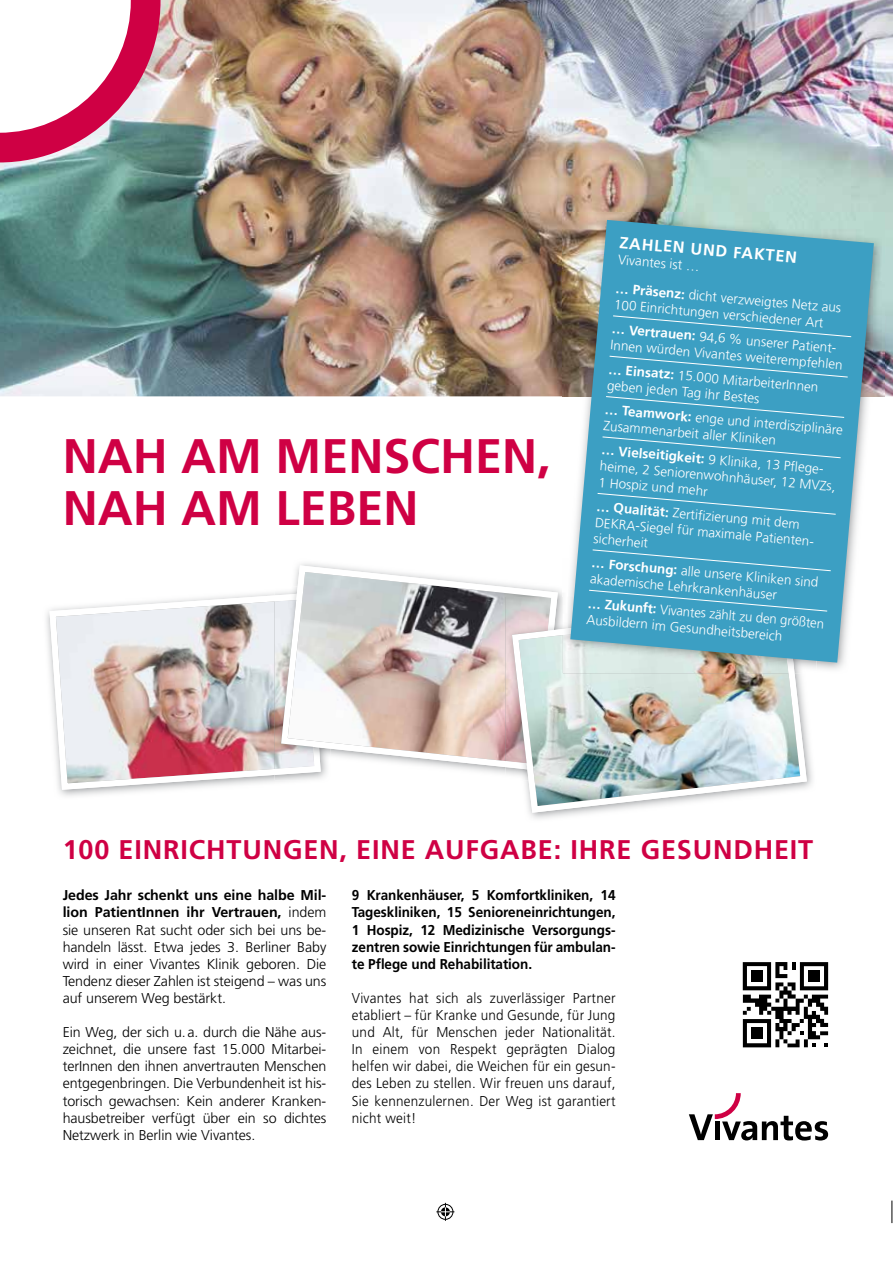
<style>
.page{position:relative;width:893px;height:1263px;background:#fff}
.page>*{position:absolute;margin:0;border:0;box-sizing:border-box;transform-origin:0 0}
.t1{font:700 48.45px/51.9px "Frutiger";color:#cf0044}
.t2{font:700 27px "Frutiger";letter-spacing:.03em;color:#cf0044}
.t3{font:700 16.2px "Frutiger";color:#fff}
.t4{font:300 14.25px/17.1px "Frutiger";letter-spacing:-.005em;color:#000;text-align:justify}
.t5{font:300 14.25px/17.1px "Frutiger";letter-spacing:-.005em;color:#000;text-align:justify;scale:.95 1}
.t6{font:700 14.25px/17.1px "Frutiger";letter-spacing:-.005em;color:#000;text-align:justify;scale:.95 1}
.t7{font:300 13.5px/16.2px "Frutiger";color:#fff}
.s1{font-weight:700}
</style>
<div class="page">
<img style="left:49px;top:593px;width:272px;height:197px">
<img style="left:275px;top:590px;width:54px;height:190px">
<img style="left:275px;top:594px;width:46px;height:181px">
<svg style="left:281px;top:565px;width:277px;height:206px"></svg>
<img style="left:529px;top:730px;width:284px;height:89px">
<img style="left:505px;top:597px;width:52px;height:172px">
<img style="left:512px;top:603px;width:295px;height:210px">
<img style="left:0;top:0;width:893px;height:396px">
<svg style="left:689px;top:1093px;width:139px;height:47px"></svg>
<img style="left:563px;top:212px;width:321px;height:458px">
<img style="left:563px;top:559px;width:4px;height:44px">
<img style="left:563px;top:603px;width:231px;height:70px">
<svg style="left:570px;top:220px;width:304px;height:443px;background:#5ca8c2"></svg>
<svg style="left:612px;top:315px;width:240px;height:22px;background:#44a3c5"></svg>
<svg style="left:609px;top:355px;width:239px;height:23px;background:#44a3c5"></svg>
<svg style="left:605px;top:396px;width:240px;height:22px;background:#44a3c5"></svg>
<svg style="left:602px;top:436px;width:239px;height:22px;background:#44a3c5"></svg>
<svg style="left:597px;top:493px;width:239px;height:22px;background:#44a3c5"></svg>
<svg style="left:592px;top:549px;width:239px;height:22px;background:#44a3c5"></svg>
<svg style="left:588px;top:589px;width:240px;height:23px;background:#44a3c5"></svg>
<svg style="left:743px;top:962px;width:85px;height:85px"></svg>
<div style="left:808px;top:970px;width:12px;height:12px;background:#000"></div>
<div style="left:751px;top:970px;width:12px;height:12px;background:#000"></div>
<div style="left:751px;top:1027px;width:12px;height:12px;background:#000"></div>
<svg style="left:0;top:0;width:161px;height:162px"></svg>
<svg style="left:892px;top:1200px;width:1px;height:23px"></svg>
<svg style="left:436px;top:1203px;width:18px;height:18px"></svg>
<h1 class="t1" style="left:63px;top:431px;width:489px">NAH AM MENSCHEN,<br>NAH AM LEBEN</h1>
<p class="t3" style="left:620px;top:233px;width:180px;rotate:5deg">ZAHLEN UND FAKTEN</p>
<p class="t7" style="left:619px;top:245px;width:228px;line-height:29.1px;rotate:5deg">Vivantes ist …<br><span class="s1">… Präsenz:</span> dicht verzweigtes Netz aus</p>
<p class="t7" style="left:615px;top:292px;width:229px;line-height:24.3px;rotate:5deg">100 Einrichtungen verschiedener Art<br><span class="s1">… Vertrauen:</span> 94,6 % unserer Patient-</p>
<p class="t7" style="left:612px;top:333px;width:234px;line-height:24.3px;rotate:5deg">Innen würden Vivantes weiterempfehlen <span class="s1">… Einsatz:</span> 15.000 MitarbeiterInnen</p>
<p class="t7" style="left:608px;top:373px;width:240px;line-height:24.3px;rotate:5deg">geben jeden Tag ihr Bestes<br><span class="s1">… Teamwork:</span> enge und interdisziplinäre</p>
<p class="t7" style="left:605px;top:413px;width:227px;line-height:24.3px;rotate:5deg">Zusammenarbeit aller Kliniken<br><span class="s1">… Vielseitigkeit:</span> 9 Klinika, 13 Pfl ege-</p>
<p class="t7" style="left:601px;top:458px;width:238px;rotate:5deg">heime, 2 Seniorenwohnhäuser, 12 MVZs,<br>1 Hospiz und mehr</p>
<p class="t7" style="left:597px;top:498px;width:223px;rotate:5deg"><span class="s1">… Qualität:</span> Zertifi zierung mit dem<br>DEKRA-Siegel für maximale Patienten&shy;sicherheit</p>
<p class="t7" style="left:592px;top:555px;width:229px;rotate:5deg"><span class="s1">… Forschung:</span> alle unsere Kliniken sind akademische Lehrkrankenhäuser</p>
<p class="t7" style="left:589px;top:595px;width:239px;rotate:5deg"><span class="s1">… Zukunft:</span> Vivantes zählt zu den größten<br>Ausbildern im Gesundheitsbereich</p>
<h2 class="t2" style="left:63px;top:834px;width:752px">100 EINRICHTUNGEN, EINE AUFGABE: IHRE GESUNDHEIT</h2>
<p class="t4" style="left:63px;top:887px;width:265px"><span class="s1">Jedes Jahr schenkt uns eine halbe Mil&shy;lion PatientInnen ihr Vertrauen,</span> indem sie unseren Rat sucht oder sich bei uns be&shy;handeln lässt. Etwa jedes 3. Berliner Baby wird in einer Vivantes Klinik geboren. Die Tendenz dieser Zahlen ist steigend – was uns auf unserem Weg bestärkt.</p>
<p class="t4" style="left:63px;top:1024px;width:265px">Ein Weg, der sich u. a. durch die Nähe aus&shy;zeichnet, die unsere fast 15.000 Mitarbei&shy;terInnen den ihnen anvertrauten Menschen entgegenbringen. Die Verbundenheit ist his&shy;torisch gewachsen: Kein anderer Kranken&shy;hausbetreiber verfügt über ein so dichtes Netzwerk in Berlin wie Vivantes.</p>
<p class="t6" style="left:352px;top:887px;width:279px">9 Krankenhäuser, 5 Komfortkliniken, 14<br>Tageskliniken, 15 Senioreneinrichtungen, 1 Hospiz, 12 Medizinische Versorgungs&shy;zentren sowie Einrichtungen für ambulan&shy;te Pflege und Rehabilitation.</p>
<p class="t5" style="left:352px;top:990px;width:279px">Vivantes hat sich als zuverlässiger Partner etabliert – für Kranke und Gesunde, für Jung und Alt, für Menschen jeder Nationalität.<br>In einem von Respekt geprägten Dialog helfen wir dabei, die Weichen für ein gesun&shy;des Leben zu stellen. Wir freuen uns darauf, Sie kennenzulernen. Der Weg ist garantiert nicht weit!</p>
</div>
